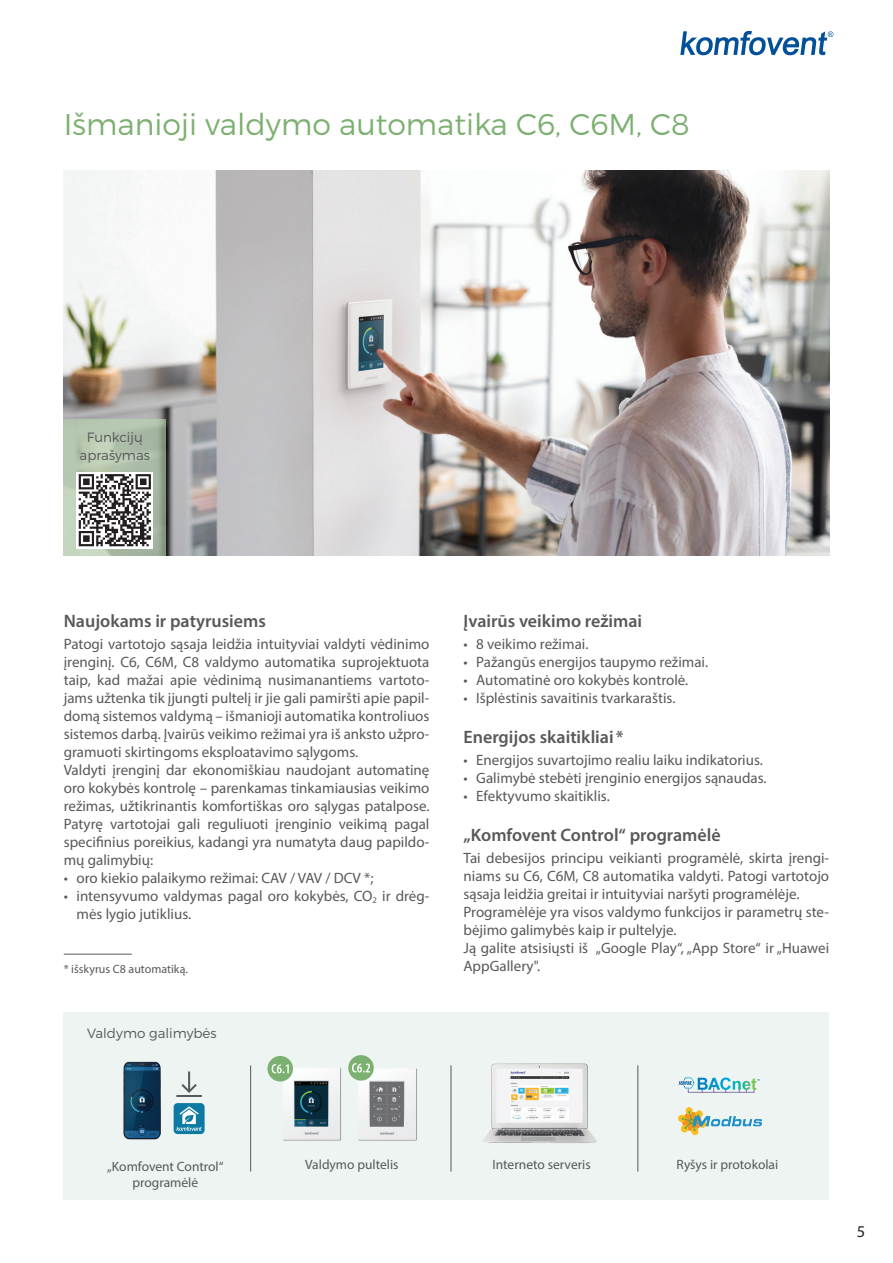
<style>
.page{position:relative;width:893px;height:1263px;background:#fff}
.page>*{position:absolute;margin:0;border:0;box-sizing:border-box;transform-origin:0 0}
.t1{font:300 30px "Montserrat";color:#7bb070}
.t2{font:600 18px "Myriad Pro";color:#57585a}
.t3{font:16.5px "Myriad Pro";color:#231f20}
.t4{font:15px/18px "Myriad Pro";color:#57585a}
.t5{font:13.5px/16.2px "Myriad Pro";color:#57585a;text-align:center}
.t6{font:300 13.5px/18px "Montserrat";color:#57585a;text-align:center}
.t7{font:12px "Myriad Pro";color:#57585a}
</style>
<div class="page">
<svg style="left:680px;top:31px;width:153px;height:24px"></svg>
<img style="left:64px;top:170px;width:765px;height:386px">
<div style="left:64px;top:1012px;width:765px;height:187px;background:#edf4f2"></div>
<div style="left:174px;top:1103px;width:31px;height:31px;background:#0c7aa2;border-radius:4px"></div>
<svg style="left:177px;top:1106px;width:25px;height:25px"></svg>
<svg style="left:176px;top:1071px;width:26px;height:26px"></svg>
<img style="left:483px;top:1063px;width:114px;height:80px">
<img style="left:273px;top:1068px;width:144px;height:73px">
<img style="left:123px;top:1061px;width:38px;height:79px">
<svg style="left:679px;top:1077px;width:81px;height:16px"></svg>
<img style="left:679px;top:1108px;width:83px;height:26px">
<hr style="left:250px;top:1065px;width:1px;height:106px;background:#57585a">
<hr style="left:451px;top:1065px;width:1px;height:106px;background:#57585a">
<hr style="left:637px;top:1065px;width:1px;height:106px;background:#57585a">
<div style="left:267px;top:1056px;width:26px;height:25px;background:#7bb070;border-radius:50%"></div>
<svg style="left:272px;top:1064px;width:17px;height:9px"></svg>
<div style="left:348px;top:1055px;width:26px;height:25px;background:#7bb070;border-radius:50%"></div>
<svg style="left:352px;top:1063px;width:18px;height:9px"></svg>
<hr style="left:64px;top:954px;width:68px;height:1px;background:#57585a">
<svg style="left:64px;top:420px;width:102px;height:136px"></svg>
<svg style="left:77px;top:472px;width:76px;height:76px"></svg>
<svg style="left:79px;top:474px;width:72px;height:72px"></svg>
<h1 class="t1" style="left:64px;top:106px;width:627px">Išmanioji valdymo automatika C6, C6M, C8</h1>
<p class="t6" style="left:80px;top:428px;width:72px">Funkcijų aprašymas</p>
<p class="t2" style="left:64px;top:610px;width:204px">Naujokams ir patyrusiems</p>
<p class="t4" style="left:64px;top:635px;width:367px">Patogi vartotojo sąsaja leidžia intuityviai valdyti vėdinimo įrenginį. C6, C6M, C8 valdymo automatika suprojektuota taip, kad mažai apie vėdinimą nusimanantiems vartoto&shy;jams užtenka tik įjungti pultelį ir jie gali pamiršti apie papil&shy;domą sistemos valdymą – išmanioji automatika kontroliuos sistemos darbą. Įvairūs veikimo režimai yra iš anksto užpro&shy;gramuoti skirtingoms eksploatavimo sąlygoms.<br>Valdyti įrenginį dar ekonomiškiau naudojant automatinę oro kokybės kontrolę – parenkamas tinkamiausias veikimo režimas, užtikrinantis komfortiškas oro sąlygas patalpose.<br>Patyrę vartotojai gali reguliuoti įrenginio veikimą pagal specifinius poreikius, kadangi yra numatyta daug papildo&shy;mų galimybių:</p>
<p class="t4" style="left:64px;top:869px;width:311px">• oro kiekio palaikymo režimai: CAV / VAV / DCV *;</p>
<p class="t4" style="left:77px;top:887px;width:354px;text-indent:-13px">• intensyvumo valdymas pagal oro kokybės, CO<sub>2</sub> ir drėg&shy;mės lygio jutiklius.</p>
<p class="t7" style="left:64px;top:961px;width:126px">* išskyrus C8 automatiką.</p>
<p class="t6" style="left:87px;top:1024px;width:131px">Valdymo galimybės</p>
<p class="t2" style="left:463px;top:610px;width:180px">Įvairūs veikimo režimai</p>
<p class="t4" style="left:463px;top:635px;width:126px">• 8 veikimo režimai.</p>
<p class="t4" style="left:463px;top:653px;width:246px">• Pažangūs energijos taupymo režimai.</p>
<p class="t4" style="left:463px;top:671px;width:226px">• Automatinė oro kokybės kontrolė.</p>
<p class="t4" style="left:463px;top:689px;width:213px">• Išplėstinis savaitinis tvarkaraštis.</p>
<p class="t2" style="left:463px;top:725px;width:162px">Energijos skaitikliai *</p>
<p class="t4" style="left:463px;top:751px;width:301px">• Energijos suvartojimo realiu laiku indikatorius.</p>
<p class="t4" style="left:463px;top:769px;width:305px">• Galimybė stebėti įrenginio energijos sąnaudas.</p>
<p class="t4" style="left:463px;top:787px;width:148px">• Efektyvumo skaitiklis.</p>
<p class="t2" style="left:463px;top:823px;width:259px">„Komfovent Control“ programėlė</p>
<p class="t4" style="left:463px;top:849px;width:367px">Tai debesijos principu veikianti programėlė, skirta įrengi&shy;niams su C6, C6M, C8 automatika valdyti. Patogi vartotojo sąsaja leidžia greitai ir intuityviai naršyti programėlėje.<br>Programėlėje yra visos valdymo funkcijos ir parametrų ste&shy;bėjimo galimybės kaip ir pultelyje.<br>Ją galite atsisiųsti iš „Google Play“, „App Store“ ir „Huawei AppGallery".</p>
<p class="t5" style="left:107px;top:1158px;width:118px">„Komfovent Control“ programėlė</p>
<p class="t5" style="left:305px;top:1156px;width:95px">Valdymo pultelis</p>
<p class="t5" style="left:492px;top:1156px;width:100px">Interneto serveris</p>
<p class="t5" style="left:676px;top:1156px;width:103px">Ryšys ir protokolai</p>
<p class="t3" style="left:857px;top:1221px;width:10px">5</p>
</div>
